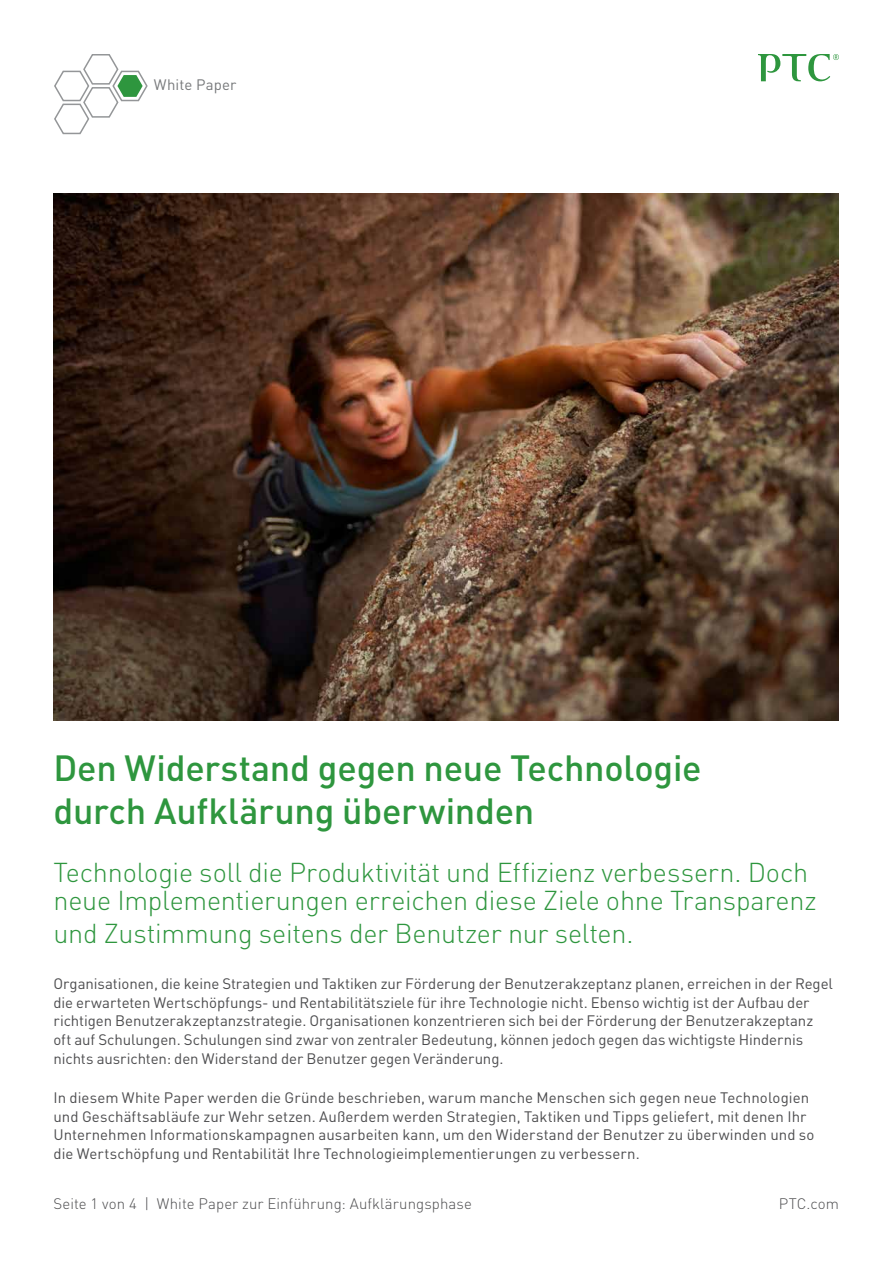
<style>
.page{position:relative;width:893px;height:1263px;background:#fff}
.page>*{position:absolute;margin:0;border:0;box-sizing:border-box;transform-origin:0 0}
.t1{font:500 36px/43.2px "DIN Pro";letter-spacing:-.005em;color:#2e963e}
.t2{font:300 27px/28.5px "DIN Pro";letter-spacing:-.01em;color:#2e963e}
.t3{font:15px/18.8px "DIN Pro";color:#4d4d4f}
.t4{font:300 15px "DIN Pro";letter-spacing:.005em;color:#4d4d4f}
.t5{font:15px "DIN Pro";letter-spacing:.005em;color:#77797b}
</style>
<div class="page">
<svg style="left:758px;top:54px;width:81px;height:28px"></svg>
<svg style="left:54px;top:54px;width:94px;height:81px"></svg>
<img style="left:53px;top:194px;width:785px;height:526px">
<p class="t5" style="left:154px;top:73px;width:84px">White Paper</p>
<h1 class="t1" style="left:53px;top:742px;width:650px">Den Widerstand gegen neue Technologie durch Aufklärung überwinden</h1>
<h2 class="t2" style="left:53px;top:855px;width:765px">Technologie soll die Produktivität und Effizienz verbessern. Doch neue Implementierungen erreichen diese Ziele ohne Transparenz</h2>
<h2 class="t2" style="left:53px;top:917px;width:581px">und Zustimmung seitens der Benutzer nur selten.</h2>
<p class="t3" style="left:53px;top:972px;width:781px">Organisationen, die keine Strategien und Taktiken zur Förderung der Benutzerakzeptanz planen, erreichen in der Regel die erwarteten Wertschöpfungs- und Rentabilitätsziele für ihre Technologie nicht. Ebenso wichtig ist der Aufbau der richtigen Benutzerakzeptanzstrategie. Organisationen konzentrieren sich bei der Förderung der Benutzerakzeptanz oft auf Schulungen. Schulungen sind zwar von zentraler Bedeutung, können jedoch gegen das wichtigste Hindernis nichts ausrichten: den Widerstand der Benutzer gegen Veränderung.</p>
<p class="t3" style="left:53px;top:1086px;width:762px">In diesem White Paper werden die Gründe beschrieben, warum manche Menschen sich gegen neue Technologien und Geschäftsabläufe zur Wehr setzen. Außerdem werden Strategien, Taktiken und Tipps geliefert, mit denen Ihr Unternehmen Informationskampagnen ausarbeiten kann, um den Widerstand der Benutzer zu überwinden und so die Wertschöpfung und Rentabilität Ihre Technologieimplementierungen zu verbessern.</p>
<p class="t4" style="left:53px;top:1192px;width:420px">Seite 1 von 4 | White Paper zur Einführung: Aufklärungsphase</p>
<p class="t4" style="left:779px;top:1192px;width:62px">PTC.com</p>
</div>
